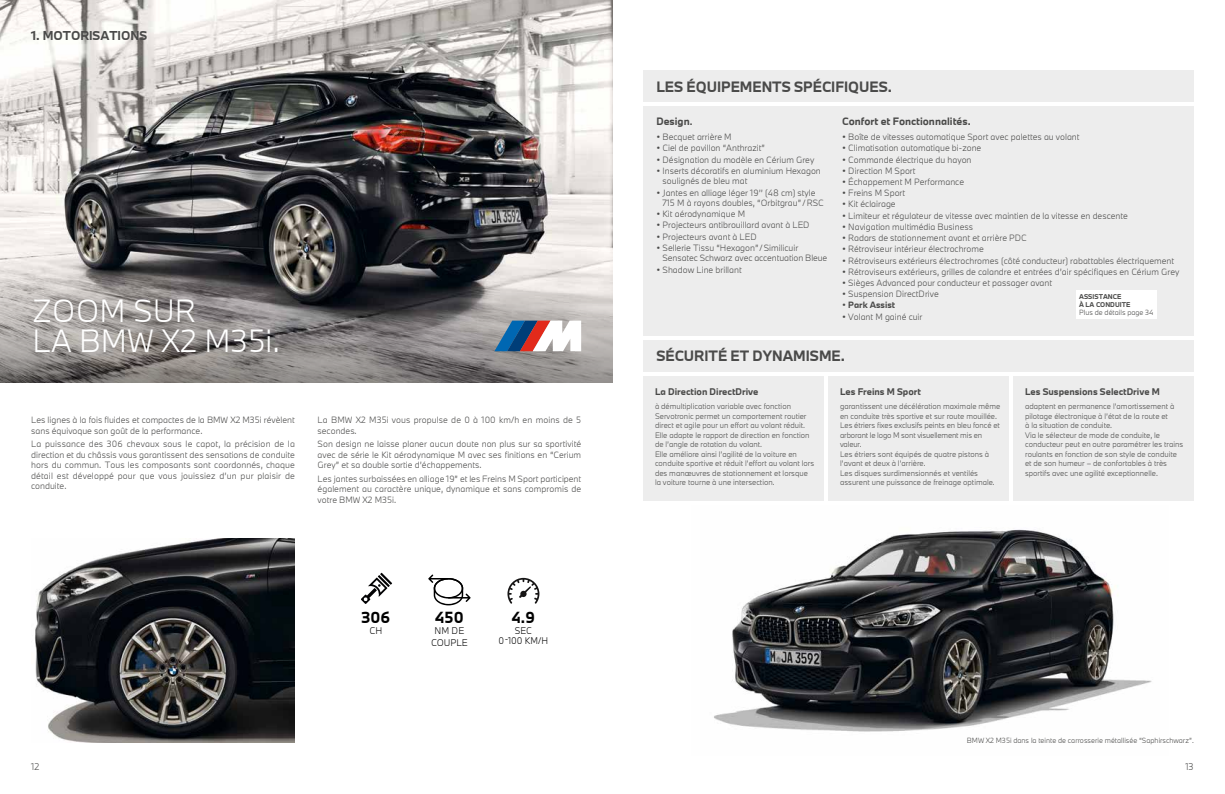
<style>
.page{position:relative;width:1225px;height:794px;background:#fff}
.page>*{position:absolute;margin:0;border:0;box-sizing:border-box;transform-origin:0 0}
.t1{font:300 30px/30px "BMW Type Next Latin TT";color:#fff}
.t2{font:700 15px "BMW Type Next Latin TT";color:#000}
.t3{font:700 14px "BMW Type Next Latin TT";color:#4a4a49}
.t4{font:700 12px "BMW Type Next Latin TT";color:#4a4a49}
.t5{font:700 10px "BMW Type Next Latin TT";color:#4a4a49}
.t6{font:700 9px "BMW Type Next Latin TT";color:#4a4a49}
.t7{font:300 9px/10px "BMW Type Next Latin TT";color:#000;text-align:center}
.t8{font:300 9px "BMW Type Next Latin TT";color:#4a4a49}
.t9{font:300 8.5px/10.5px "BMW Type Next Latin TT";color:#4a4a49}
.t10{font:700 8.5px "BMW Type Next Latin TT";color:#4a4a49}
.t11{font:300 7.5px/9.5px "BMW Type Next Latin TT";color:#4a4a49}
.t12{font:300 7px "BMW Type Next Latin TT";color:#4a4a49}
.t13{font:700 6.5px/8px "BMW Type Next Latin TT";color:#4a4a49}
.s1{font-size:9px}
.s2{font-weight:300}
</style>
<div class="page">
<img style="left:714px;top:529px;width:438px;height:203px">
<img style="left:35px;top:539px;width:260px;height:204px">
<div style="left:643px;top:106px;width:550px;height:230px;background:#ededed"></div>
<div style="left:643px;top:71px;width:550px;height:31px;background:#ededed"></div>
<img style="left:0;top:0;width:612px;height:281px">
<svg style="left:0;top:281px;width:612px;height:102px;background:#898584"></svg>
<div style="left:643px;top:376px;width:180px;height:124px;background:#ededed"></div>
<div style="left:828px;top:376px;width:180px;height:124px;background:#ededed"></div>
<div style="left:1013px;top:376px;width:180px;height:124px;background:#ededed"></div>
<div style="left:643px;top:340px;width:550px;height:31px;background:#ededed"></div>
<svg style="left:361px;top:573px;width:31px;height:31px"></svg>
<svg style="left:507px;top:578px;width:32px;height:25px"></svg>
<svg style="left:428px;top:574px;width:42px;height:31px"></svg>
<svg style="left:494px;top:321px;width:87px;height:30px"></svg>
<div style="left:1076px;top:290px;width:81px;height:29px;background:#fff"></div>
<h3 class="t4" style="left:31px;top:28px;width:118px">1. MOTORISATIONS</h3>
<h1 class="t1" style="left:33px;top:295px;width:249px">ZOOM SUR<br>LA BMW X2 M35i.</h1>
<p class="t9" style="left:31px;top:415px;width:265px">Les lignes à la fois fluides et compactes de la BMW X2 M35i révèlent sans équivoque son goût de la performance.</p>
<p class="t9" style="left:31px;top:439px;width:265px;text-align:justify">La puissance des 306 chevaux sous le capot, la précision de la direction et du châssis vous garantissent des sensations de conduite hors du commun. Tous les composants sont coordonnés, chaque détail est développé pour que vous jouissiez d’un pur plaisir de conduite.</p>
<p class="t9" style="left:317px;top:415px;width:265px">La BMW X2 M35i vous propulse de 0 à 100 km/h en moins de 5 secondes.</p>
<p class="t9" style="left:317px;top:439px;width:265px;text-align:justify">Son design ne laisse planer aucun doute non plus sur sa sportivité avec de série le Kit aérodynamique M avec ses finitions en “Cerium Grey” et sa double sortie d’échappements.</p>
<p class="t9" style="left:317px;top:473px;width:265px;text-align:justify">Les jantes surbaissées en alliage 19” et les Freins M Sport participent également au caractère unique, dynamique et sans compromis de votre BMW X2 M35i.</p>
<h2 class="t2" style="left:361px;top:607px;width:30px">306</h2>
<p class="t7" style="left:369px;top:625px;width:14px">CH</p>
<h2 class="t2" style="left:435px;top:607px;width:30px">450</h2>
<p class="t7" style="left:431px;top:625px;width:38px;line-height:11.5px">NM DE<br>COUPLE</p>
<h2 class="t2" style="left:512px;top:607px;width:24px">4.9</h2>
<p class="t7" style="left:498px;top:625px;width:51px">SEC<br>0-100 KM/H</p>
<h3 class="t3" style="left:656px;top:77px;width:237px">LES ÉQUIPEMENTS SPÉCIFIQUES.</h3>
<p class="t5" style="left:656px;top:115px;width:38px">Design<span class="s1">.</span></p>
<p class="t9" style="left:656px;top:132px;width:77px">• Becquet arrière M</p>
<p class="t9" style="left:656px;top:143px;width:110px">• Ciel de pavillon “Anthrazit”</p>
<p class="t9" style="left:656px;top:154px;width:159px">• Désignation du modèle en Cérium Grey</p>
<p class="t9" style="left:662px;top:165px;width:160px;text-indent:-6px">• Inserts décoratifs en aluminium Hexagon soulignés de bleu mat</p>
<p class="t9" style="left:662px;top:187px;width:163px;text-indent:-6px">• Jantes en alliage léger 19’’ (48 cm) style<br>715 M à rayons doubles, “Orbitgrau” / RSC</p>
<p class="t9" style="left:656px;top:209px;width:90px">• Kit aérodynamique M</p>
<p class="t9" style="left:656px;top:220px;width:155px">• Projecteurs antibrouillard avant à LED</p>
<p class="t9" style="left:656px;top:231px;width:102px">• Projecteurs avant à LED</p>
<p class="t9" style="left:662px;top:242px;width:166px;text-indent:-6px">• Sellerie Tissu “Hexagon”/Similicuir<br>Sensatec Schwarz avec accentuation Bleue</p>
<p class="t9" style="left:656px;top:264px;width:87px">• Shadow Line brillant</p>
<p class="t5" style="left:842px;top:115px;width:130px">Confort et Fonctionnalités.</p>
<p class="t9" style="left:842px;top:132px;width:239px">• Boîte de vitesses automatique Sport avec palettes au volant</p>
<p class="t9" style="left:842px;top:143px;width:141px">• Climatisation automatique bi-zone</p>
<p class="t9" style="left:842px;top:154px;width:131px">• Commande électrique du hayon</p>
<p class="t9" style="left:842px;top:165px;width:75px">• Direction M Sport</p>
<p class="t9" style="left:842px;top:176px;width:123px">• Échappement M Performance</p>
<p class="t9" style="left:842px;top:188px;width:65px">• Freins M Sport</p>
<p class="t9" style="left:842px;top:199px;width:55px">• Kit éclairage</p>
<p class="t9" style="left:842px;top:210px;width:287px">• Limiteur et régulateur de vitesse avec maintien de la vitesse en descente</p>
<p class="t9" style="left:842px;top:221px;width:132px">• Navigation multimédia Business</p>
<p class="t9" style="left:842px;top:232px;width:186px">• Radars de stationnement avant et arrière PDC</p>
<p class="t9" style="left:842px;top:244px;width:143px">• Rétroviseur intérieur électrochrome</p>
<p class="t9" style="left:842px;top:255px;width:333px">• Rétroviseurs extérieurs électrochromes (côté conducteur) rabattables électriquement</p>
<p class="t9" style="left:842px;top:266px;width:339px">• Rétroviseurs extérieurs, grilles de calandre et entrées d’air spécifiques en Cérium Grey</p>
<p class="t9" style="left:842px;top:277px;width:211px">• Sièges Advanced pour conducteur et passager avant</p>
<p class="t9" style="left:842px;top:289px;width:98px">• Suspension DirectDrive</p>
<p class="t10" style="left:842px;top:299px;width:54px"><span class="s2">•</span> Park Assist</p>
<p class="t9" style="left:842px;top:311px;width:82px">• Volant M gainé cuir</p>
<p class="t13" style="left:1079px;top:293px;width:53px">ASSISTANCE<br>À LA CONDUITE</p>
<p class="t12" style="left:1079px;top:308px;width:76px">Plus de détails page 34</p>
<h3 class="t3" style="left:656px;top:346px;width:190px">SÉCURITÉ ET DYNAMISME.</h3>
<p class="t6" style="left:655px;top:386px;width:105px">La Direction DirectDrive</p>
<p class="t11" style="left:655px;top:401px;width:161px">à démultiplication variable avec fonction Servotronic permet un comportement routier direct et agile pour un effort au volant réduit.<br>Elle adapte le rapport de direction en fonction de l’angle de rotation du volant.<br>Elle améliore ainsi l’agilité de la voiture en conduite sportive et réduit l’effort au volant lors des manœuvres de stationnement et lorsque la voiture tourne à une intersection.</p>
<p class="t6" style="left:840px;top:386px;width:82px">Les Freins M Sport</p>
<p class="t11" style="left:840px;top:401px;width:162px">garantissent une décélération maximale même en conduite très sportive et sur route mouillée.<br>Les étriers fixes exclusifs peints en bleu foncé et arborant le logo M sont visuellement mis en valeur.<br>Les étriers sont équipés de quatre pistons à l’avant et deux à l’arrière.<br>Les disques surdimensionnés et ventilés assurent une puissance de freinage optimale.</p>
<p class="t6" style="left:1025px;top:386px;width:136px">Les Suspensions SelectDrive M</p>
<p class="t11" style="left:1025px;top:401px;width:160px">adaptent en permanence l’amortissement à pilotage électronique à l’état de la route et<br>à la situation de conduite.<br>Via le sélecteur de mode de conduite, le conducteur peut en outre paramétrer les trains roulants en fonction de son style de conduite et de son humeur – de confortables à très sportifs avec une agilité exceptionnelle.</p>
<p class="t12" style="left:967px;top:735px;width:228px">BMW X2 M35i dans la teinte de carrosserie métallisée “Saphirschwarz”.</p>
<p class="t8" style="left:31px;top:760px;width:10px">12</p>
<p class="t8" style="left:1185px;top:760px;width:10px">13</p>
</div>
